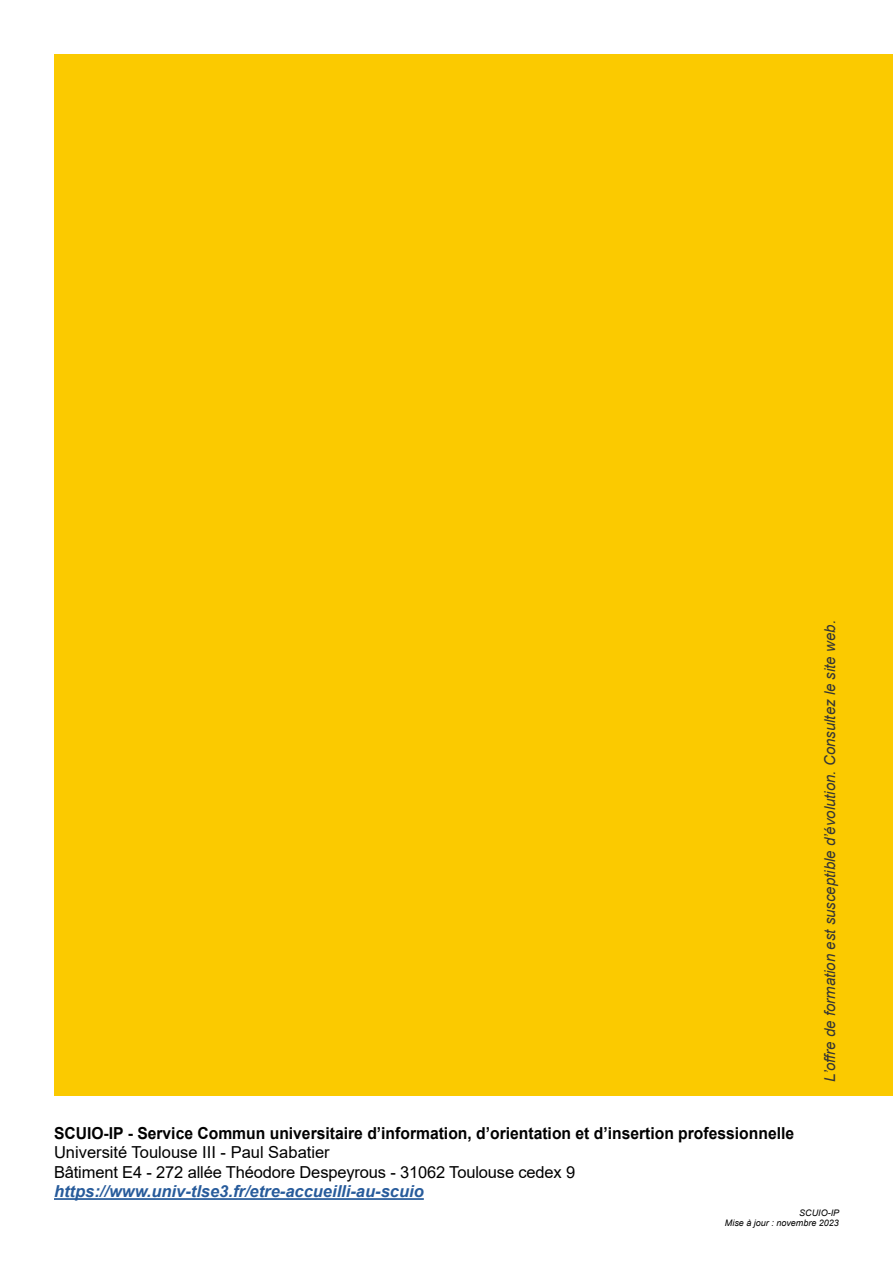
<style>
.page{position:relative;width:893px;height:1263px;background:#fff}
.page>*{position:absolute;margin:0;border:0;box-sizing:border-box;transform-origin:0 0}
.t1{font:16.5px/19.5px "Arial";letter-spacing:-.01em;color:#000}
.t2{font:700 16.5px "Arial";color:#000;scale:.95 1}
.t3{font:italic 700 16.5px "Arial";color:#275b9b}
.t4{font:italic 15px "Arial";color:#353535}
.t5{font:italic 9px/10.5px "Arial";color:#000;text-align:right}
</style>
<div class="page">
<hr style="left:54px;top:1198px;width:370px;height:2px;background:#275b9b">
<div style="left:54px;top:54px;width:839px;height:1041px;background:#fbca00"></div>
<p class="t4" style="left:820px;top:1082px;width:463px;rotate:-90deg">L’offre de formation est susceptible d’évolution. Consultez le site web.</p>
<p class="t2" style="left:54px;top:1121px;width:781px">SCUIO-IP - Service Commun universitaire d’information, d’orientation et d’insertion professionnelle</p>
<p class="t1" style="left:54px;top:1142px;width:523px">Université Toulouse III - Paul Sabatier<br>Bâtiment E4 - 272 allée Théodore Despeyrous - 31062 Toulouse cedex 9</p>
<p class="t3" style="left:54px;top:1180px;width:371px">https://www.univ-tlse3.fr/etre-accueilli-au-scuio</p>
<p class="t5" style="left:725px;top:1207px;width:116px">SCUIO-IP<br>Mise à jour : novembre 2023</p>
</div>
